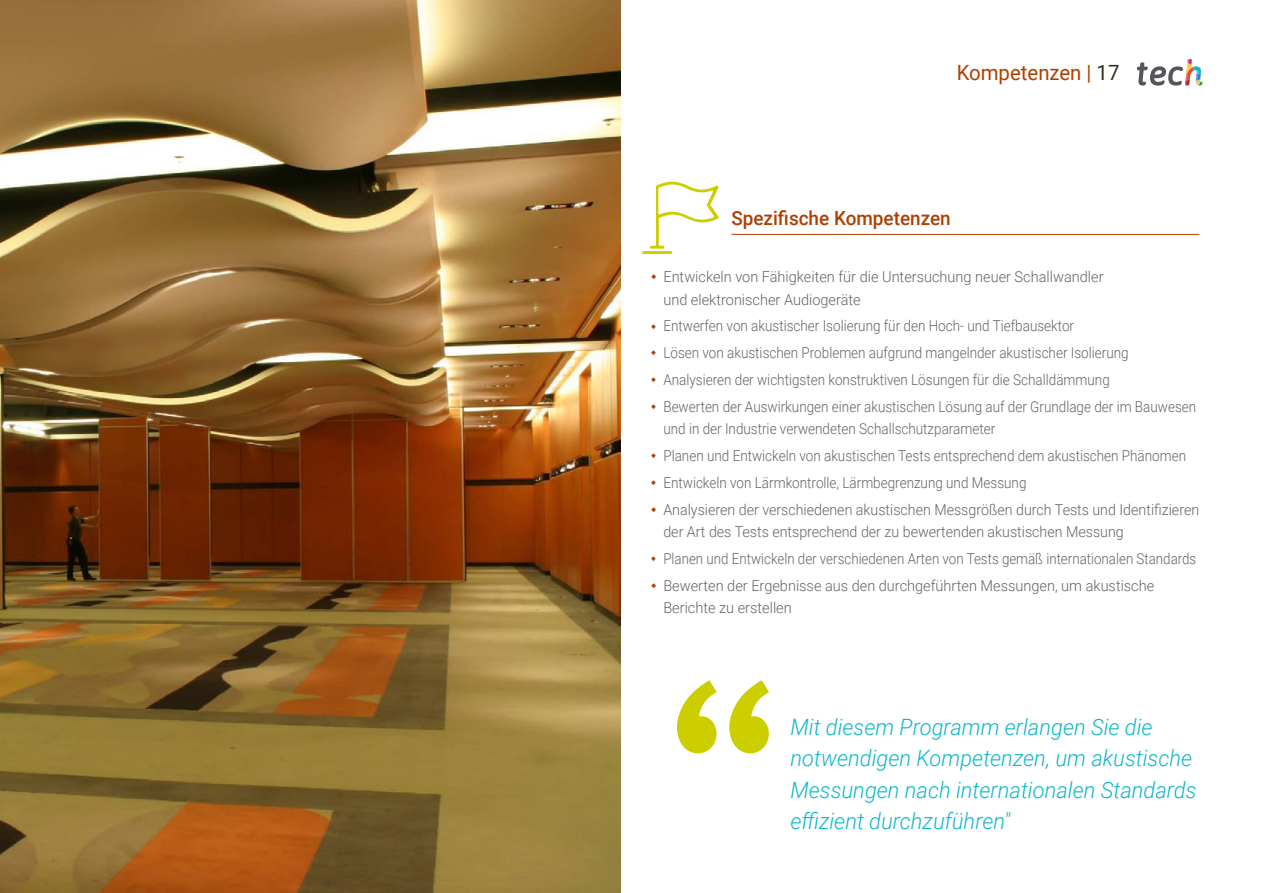
<style>
.page{position:relative;width:1263px;height:893px;background:#fff}
.page>*{position:absolute;margin:0;border:0;box-sizing:border-box;transform-origin:0 0}
.t1{font:italic 300 22.5px/31.5px "Roboto";color:#0fb6cf}
.t2{font:21px "Roboto";color:#ae4000}
.t3{font:500 19.5px "Roboto";color:#ae4000}
.t4{font:300 15px/26.7px "Roboto";color:#61646a;scale:.9 1}
.t5{font:300 15px/26.7px "Roboto";color:#61646a;scale:.95 1}
.t6{font:300 15px/22.5px "Roboto";color:#61646a}
.s1{color:#312e20}
</style>
<div class="page">
<img style="left:0;top:0;width:621px;height:893px">
<hr style="left:731px;top:234px;width:468px;height:1px;background:#ae4000">
<hr style="left:642px;top:251px;width:30px;height:3px;background:#cdce00">
<svg style="left:650px;top:182px;width:69px;height:67px"></svg>
<svg style="left:677px;top:680px;width:92px;height:73px"></svg>
<svg style="left:1137px;top:59px;width:65px;height:27px"></svg>
<h2 class="t2" style="left:957px;top:57px;width:164px">Kompetenzen | <span class="s1">17</span></h2>
<h3 class="t3" style="left:731px;top:205px;width:221px">Spezifische Kompetenzen</h3>
<p class="t6" style="left:663px;top:265px;width:442px">Entwickeln von Fähigkeiten für die Untersuchung neuer Schallwandler und elektronischer Audiogeräte</p>
<p class="t4" style="left:663px;top:312px;width:594px">Entwerfen von akustischer Isolierung für den Hoch- und Tiefbausektor<br>Lösen von akustischen Problemen aufgrund mangelnder akustischer Isolierung Analysieren der wichtigsten konstruktiven Lösungen für die Schalldämmung<br>Bewerten der Auswirkungen einer akustischen Lösung auf der Grundlage der im Bauwesen</p>
<p class="t4" style="left:663px;top:415px;width:597px">und in der Industrie verwendeten Schallschutzparameter<br>Planen und Entwickeln von akustischen Tests entsprechend dem akustischen Phänomen Entwickeln von Lärmkontrolle, Lärmbegrenzung und Messung<br>Analysieren der verschiedenen akustischen Messgrößen durch Tests und Identifizieren</p>
<p class="t5" style="left:663px;top:518px;width:562px">der Art des Tests entsprechend der zu bewertenden akustischen Messung<br>Planen und Entwickeln der verschiedenen Arten von Tests gemäß internationalen Standards<br>Bewerten der Ergebnisse aus den durchgeführten Messungen, um akustische</p>
<p class="t6" style="left:663px;top:596px;width:130px">Berichte zu erstellen</p>
<h1 class="t1" style="left:790px;top:710px;width:408px">Mit diesem Programm erlangen Sie die notwendigen Kompetenzen, um akustische Messungen nach internationalen Standards effizient durchzuführen"</h1>
</div>
